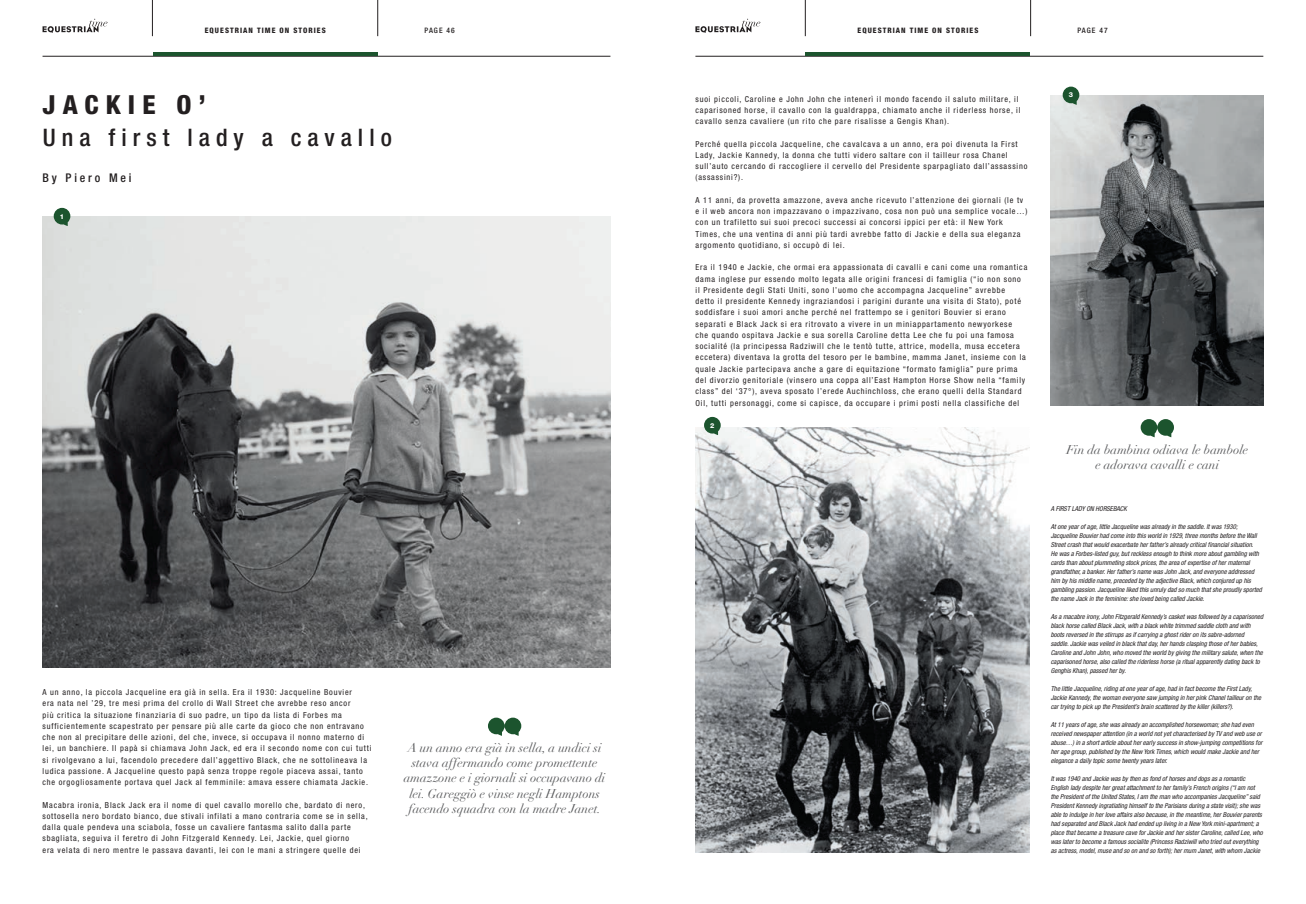
<style>
.page{position:relative;width:1306px;height:904px;background:#fff}
.page>*{position:absolute;margin:0;border:0;box-sizing:border-box;transform-origin:0 0}
.t1{font:800 condensed 26.25px "Helvetica Neue LT Std";letter-spacing:.27em;color:#231f20}
.t2{font:500 condensed 24.15px "Helvetica Neue LT Std";letter-spacing:.25em;color:#231f20}
.t3{font:italic 12.6px/15.1px "Didot LT Std";color:#57585a;text-align:center}
.t4{font:500 condensed 12px "Helvetica Neue LT Std";letter-spacing:.235em;color:#231f20}
.t5{font:condensed 8.25px/11.2px "Helvetica Neue LT Std";letter-spacing:.1em;color:#231f20}
.t6{font:800 condensed 7.5px "Helvetica Neue LT Std";letter-spacing:.14em;color:#231f20}
.t7{font:500 condensed 7.5px "Helvetica Neue LT Std";letter-spacing:.14em;color:#231f20}
.t8{font:italic condensed 6.75px/9px "Helvetica Neue LT Std";color:#231f20}
.t9{font:800 6.75px "Helvetica Neue LT Std";color:#fff}
.s1{color:#fff}
</style>
<div class="page">
<img style="left:43px;top:217px;width:567px;height:450px">
<hr style="left:152px;top:0;width:1px;height:36px;background:#231f20">
<hr style="left:377px;top:0;width:1px;height:36px;background:#231f20">
<svg style="left:43px;top:19px;width:64px;height:14px"></svg>
<hr style="left:43px;top:56px;width:567px;height:1px;background:#231f20">
<hr style="left:153px;top:52px;width:224px;height:4px;background:#1c542e">
<hr style="left:805px;top:0;width:1px;height:36px;background:#231f20">
<hr style="left:1030px;top:0;width:1px;height:36px;background:#231f20">
<svg style="left:695px;top:19px;width:65px;height:14px"></svg>
<hr style="left:695px;top:56px;width:568px;height:1px;background:#231f20">
<hr style="left:805px;top:52px;width:225px;height:4px;background:#1c542e">
<svg style="left:488px;top:717px;width:33px;height:19px"></svg>
<svg style="left:1140px;top:419px;width:33px;height:18px"></svg>
<img style="left:695px;top:427px;width:334px;height:426px">
<img style="left:1050px;top:96px;width:213px;height:309px">
<svg style="left:704px;top:417px;width:16px;height:18px"></svg>
<svg style="left:1062px;top:87px;width:17px;height:18px"></svg>
<svg style="left:54px;top:208px;width:16px;height:18px"></svg>
<p class="t6" style="left:205px;top:25px;width:122px">EQUESTRIAN TIME ON STORIES</p>
<p class="t7" style="left:420px;top:25px;width:36px"><span class="s1">E</span>PAGE 46</p>
<p class="t6" style="left:857px;top:25px;width:122px">EQUESTRIAN TIME ON STORIES</p>
<p class="t7" style="left:1072px;top:25px;width:36px"><span class="s1">E</span>PAGE 47</p>
<p class="t1" style="left:43px;top:89px;width:164px">JACKIE O’</p>
<p class="t2" style="left:43px;top:123px;width:350px">Una first lady a cavallo</p>
<p class="t4" style="left:43px;top:170px;width:91px">By Piero Mei</p>
<p class="t9" style="left:60px;top:212px;width:6px">1</p>
<p class="t5" style="left:43px;top:686px;width:330px">A un anno, la piccola Jacqueline era già in sella. Era il 1930: Jacqueline Bouvier<br>era nata nel ’29, tre mesi prima del crollo di Wall Street che avrebbe reso ancor<br>più critica la situazione finanziaria di suo padre, un tipo da lista di Forbes ma sufficientemente scapestrato per pensare più alle carte da gioco che non entravano che non al precipitare delle azioni, del che, invece, si occupava il nonno materno di lei, un banchiere. Il papà si chiamava John Jack, ed era il secondo nome con cui tutti si rivolgevano a lui, facendolo precedere dall’aggettivo Black, che ne sottolineava la ludica passione. A Jacqueline questo papà senza troppe regole piaceva assai, tanto che orgogliosamente portava quel Jack al femminile: amava essere chiamata Jackie.</p>
<p class="t5" style="left:43px;top:799px;width:326px">Macabra ironia, Black Jack era il nome di quel cavallo morello che, bardato di nero, sottosella nero bordato bianco, due stivali infilati a mano contraria come se in sella, dalla quale pendeva una sciabola, fosse un cavaliere fantasma salito dalla parte sbagliata, seguiva il feretro di John Fitzgerald Kennedy. Lei, Jackie, quel giorno<br>era velata di nero mentre le passava davanti, lei con le mani a stringere quelle dei</p>
<p class="t3" style="left:404px;top:740px;width:203px">A un anno era già in sella, a undici si stava affermando come promettente amazzone e i giornali si occupavano di lei. Gareggiò e vinse negli Hamptons</p>
<p class="t3" style="left:408px;top:801px;width:194px">facendo squadra con la madre Janet.</p>
<p class="t5" style="left:695px;top:93px;width:326px">suoi piccoli, Caroline e John John che intenerì il mondo facendo il saluto militare, il caparisoned horse, il cavallo con la gualdrappa, chiamato anche il riderless horse, il cavallo senza cavaliere (un rito che pare risalisse a Gengis Khan).</p>
<p class="t5" style="left:695px;top:138px;width:333px">Perché quella piccola Jacqueline, che cavalcava a un anno, era poi divenuta la First Lady, Jackie Kannedy, la donna che tutti videro saltare con il tailleur rosa Chanel sull’auto cercando di raccogliere il cervello del Presidente sparpagliato dall’assassino (assassini?).</p>
<p class="t5" style="left:695px;top:194px;width:333px">A 11 anni, da provetta amazzone, aveva anche ricevuto l’attenzione dei giornali (le tv e il web ancora non impazzavano o impazzivano, cosa non può una semplice vocale…) con un trafiletto sui suoi precoci successi ai concorsi ippici per età: il New York Times, che una ventina di anni più tardi avrebbe fatto di Jackie e della sua eleganza argomento quotidiano, si occupò di lei.</p>
<p class="t5" style="left:695px;top:262px;width:333px">Era il 1940 e Jackie, che ormai era appassionata di cavalli e cani come una romantica dama inglese pur essendo molto legata alle origini francesi di famiglia (“io non sono<br>il Presidente degli Stati Uniti, sono l’uomo che accompagna Jacqueline” avrebbe<br>detto il presidente Kennedy ingraziandosi i parigini durante una visita di Stato), poté soddisfare i suoi amori anche perché nel frattempo se i genitori Bouvier si erano separati e Black Jack si era ritrovato a vivere in un miniappartamento newyorkese<br>che quando ospitava Jackie e sua sorella Caroline detta Lee che fu poi una famosa socialité (la principessa Radziwill che le tentò tutte, attrice, modella, musa eccetera eccetera) diventava la grotta del tesoro per le bambine, mamma Janet, insieme con la quale Jackie partecipava anche a gare di equitazione “formato famiglia” pure prima del divorzio genitoriale (vinsero una coppa all’East Hampton Horse Show nella “family class” del ‘37°), aveva sposato l’erede Auchinchloss, che erano quelli della Standard Oil, tutti personaggi, come si capisce, da occupare i primi posti nella classifiche del</p>
<p class="t9" style="left:710px;top:421px;width:6px">2</p>
<p class="t9" style="left:1068px;top:91px;width:6px">3</p>
<p class="t3" style="left:1066px;top:442px;width:183px">Fin da bambina odiava le bambole</p>
<p class="t3" style="left:1095px;top:457px;width:125px">e adorava cavalli e cani</p>
<p class="t8" style="left:1050px;top:504px;width:77px">A FIRST LADY ON HORSEBACK</p>
<p class="t8" style="left:1050px;top:522px;width:213px">At one year of age, little Jacqueline was already in the saddle. It was 1930; Jacqueline Bouvier had come into this world in 1929, three months before the Wall Street crash that would exacerbate her father’s already critical financial situation.<br>He was a Forbes-listed guy, but reckless enough to think more about gambling with cards than about plummeting stock prices, the area of expertise of her maternal grandfather, a banker. Her father’s name was John Jack, and everyone addressed him by his middle name, preceded by the adjective Black, which conjured up his gambling passion. Jacqueline liked this unruly dad so much that she proudly sported the name Jack in the feminine: she loved being called Jackie.</p>
<p class="t8" style="left:1050px;top:612px;width:214px">As a macabre irony, John Fitzgerald Kennedy’s casket was followed by a caparisoned black horse called Black Jack, with a black white trimmed saddle cloth and with boots reversed in the stirrups as if carrying a ghost rider on its sabre-adorned saddle. Jackie was veiled in black that day, her hands clasping those of her babies, Caroline and John John, who moved the world by giving the military salute, when the caparisoned horse, also called the riderless horse (a ritual apparently dating back to Genghis Khan), passed her by.</p>
<p class="t8" style="left:1050px;top:684px;width:212px">The little Jacqueline, riding at one year of age, had in fact become the First Lady,<br>Jackie Kannedy, the woman everyone saw jumping in her pink Chanel tailleur on the car trying to pick up the President’s brain scattered by the killer (killers?).</p>
<p class="t8" style="left:1050px;top:720px;width:213px">At 11 years of age, she was already an accomplished horsewoman; she had even received newspaper attention (in a world not yet characterised by TV and web use or abuse…) in a short article about her early success in show-jumping competitions for her age group, published by the New York Times, which would make Jackie and her elegance a daily topic some twenty years later.</p>
<p class="t8" style="left:1050px;top:774px;width:214px">It was 1940 and Jackie was by then as fond of horses and dogs as a romantic English lady despite her great attachment to her family’s French origins (“I am not the President of the United States, I am the man who accompanies Jacqueline” said President Kennedy ingratiating himself to the Parisians during a state visit); she was able to indulge in her love affairs also because, in the meantime, her Bouvier parents had separated and Black Jack had ended up living in a New York mini-apartment; a place that became a treasure cave for Jackie and her sister Caroline, called Lee, who was later to become a famous socialite (Princess Radziwill who tried out everything as actress, model, muse and so on and so forth); her mum Janet, with whom Jackie</p>
</div>
